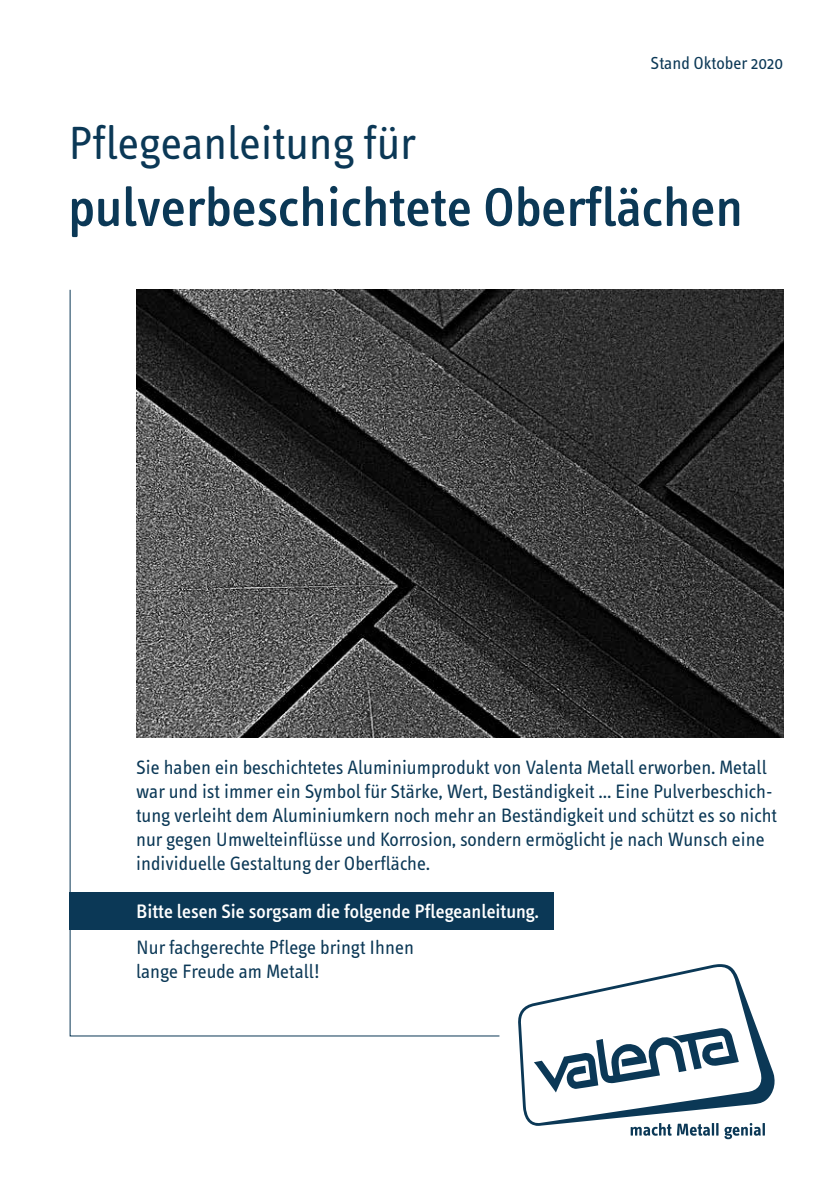
<style>
.page{position:relative;width:840px;height:1191px;background:#fff}
.page>*{position:absolute;margin:0;border:0;box-sizing:border-box;transform-origin:0 0}
.t1{font:500 56px "Info Text";color:#0b3856}
.t2{font:48px "Info Text";color:#0b3856}
.t3{font:20px/24px "Info Text";color:#0b3856}
.t4{font:500 20px "Info Text";color:#fff}
.t5{font:18px "Info Text";color:#0b3856}
</style>
<div class="page">
<div style="left:69px;top:892px;width:484px;height:38px;background:#0b3856"></div>
<img style="left:500px;top:290px;width:282px;height:447px">
<svg style="left:69px;top:289px;width:431px;height:748px"></svg>
<svg style="left:518px;top:964px;width:257px;height:161px"></svg>
<svg style="left:533px;top:1025px;width:205px;height:67px"></svg>
<svg style="left:630px;top:1123px;width:88px;height:12px"></svg>
<svg style="left:724px;top:1123px;width:40px;height:16px"></svg>
<p class="t5" style="left:650px;top:53px;width:134px">Stand Oktober 2020</p>
<h2 class="t2" style="left:68px;top:116px;width:349px">Pflegeanleitung für</h2>
<h1 class="t1" style="left:68px;top:176px;width:676px">pulverbeschichtete Oberflächen</h1>
<p class="t3" style="left:136px;top:755px;width:641px">Sie haben ein beschichtetes Aluminiumprodukt von Valenta Metall erworben. Metall war und ist immer ein Symbol für Stärke, Wert, Beständigkeit ... Eine Pulverbeschich&shy;tung verleiht dem Aluminiumkern noch mehr an Beständigkeit und schützt es so nicht nur gegen Umwelteinflüsse und Korrosion, sondern ermöglicht je nach Wunsch eine individuelle Gestaltung der Oberfläche.</p>
<p class="t4" style="left:136px;top:900px;width:404px">Bitte lesen Sie sorgsam die folgende Pflegeanleitung.</p>
<p class="t3" style="left:136px;top:935px;width:279px">Nur fachgerechte Pflege bringt Ihnen lange Freude am Metall!</p>
</div>
